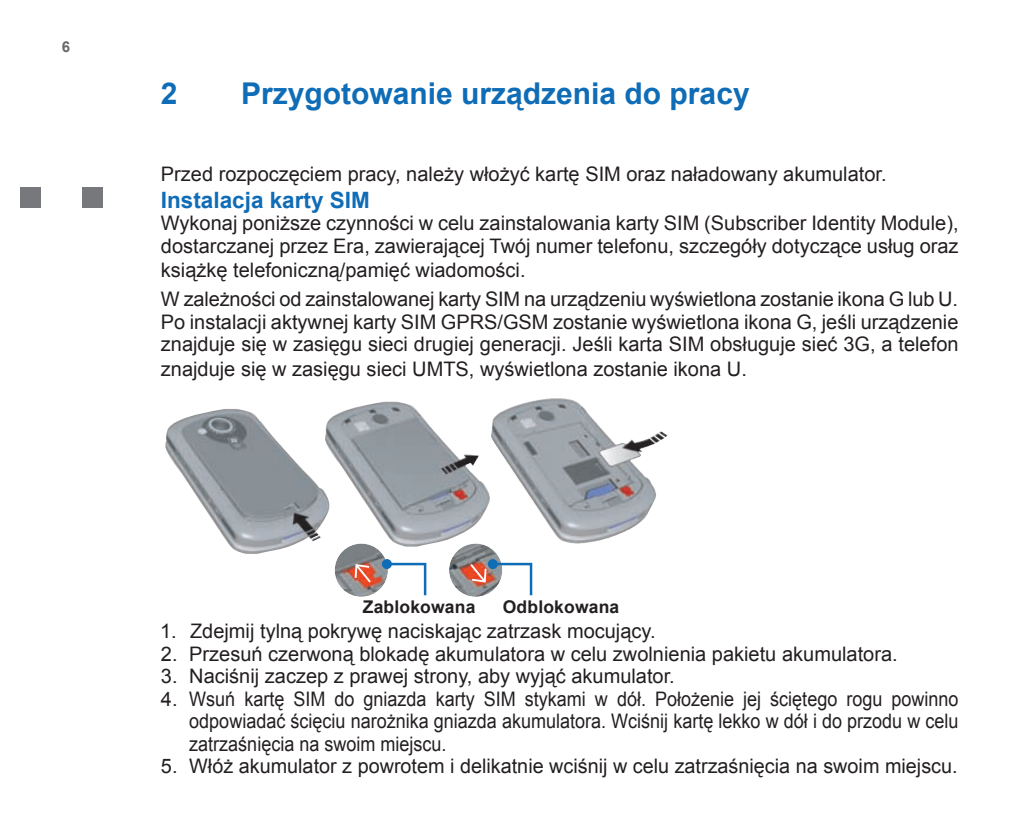
<style>
.page{position:relative;width:1028px;height:837px;background:#fff}
.page>*{position:absolute;margin:0;border:0;box-sizing:border-box;transform-origin:0 0}
.t1{font:700 30px "Arial";color:#0f6cb6}
.t2{font:700 22.5px "Arial";color:#0f6cb6}
.t3{font:20px/23px "Arial";color:#231f20;text-align:justify}
.t4{font:700 17.5px "Arial";letter-spacing:.01em;color:#231f20}
.t5{font:700 15px "Arial";color:#69696c}
</style>
<div class="page">
<div style="left:21px;top:187px;width:20px;height:21px;background:#76787b"></div>
<div style="left:82px;top:187px;width:21px;height:21px;background:#76787b"></div>
<img style="left:165px;top:409px;width:156px;height:145px">
<img style="left:321px;top:401px;width:169px;height:145px">
<img style="left:491px;top:430px;width:84px;height:113px">
<img style="left:335px;top:543px;width:53px;height:53px;border-radius:50%">
<img style="left:449px;top:543px;width:53px;height:53px;border-radius:50%">
<svg style="left:387px;top:562px;width:39px;height:33px"></svg>
<div style="left:382px;top:559px;width:10px;height:10px;background:#0f6cb6;border-radius:50%"></div>
<svg style="left:493px;top:562px;width:39px;height:33px"></svg>
<div style="left:488px;top:559px;width:10px;height:10px;background:#0f6cb6;border-radius:50%"></div>
<svg style="left:355px;top:564px;width:16px;height:18px"></svg>
<svg style="left:470px;top:564px;width:16px;height:18px"></svg>
<p class="t5" style="left:62px;top:37px;width:10px">6</p>
<h1 class="t1" style="left:161px;top:74px;width:18px">2</h1>
<h1 class="t1" style="left:241px;top:74px;width:510px">Przygotowanie urządzenia do pracy</h1>
<p class="t3" style="left:161px;top:162px;width:727px">Przed rozpoczęciem pracy, należy włożyć kartę SIM oraz naładowany akumulator.</p>
<p class="t2" style="left:161px;top:185px;width:210px">Instalacja karty SIM</p>
<p class="t3" style="left:161px;top:212px;width:799px">Wykonaj poniższe czynności w celu zainstalowania karty SIM (Subscriber Identity Module), dostarczanej przez Era, zawierającej Twój numer telefonu, szczegóły dotyczące usług oraz książkę telefoniczną/pamięć wiadomości.</p>
<p class="t3" style="left:161px;top:288px;width:799px">W zależności od zainstalowanej karty SIM na urządzeniu wyświetlona zostanie ikona G lub U.<br>Po instalacji aktywnej karty SIM GPRS/GSM zostanie wyświetlona ikona G, jeśli urządzenie znajduje się w zasięgu sieci drugiej generacji. Jeśli karta SIM obsługuje sieć 3G, a telefon znajduje się w zasięgu sieci UMTS, wyświetlona zostanie ikona U.</p>
<p class="t4" style="left:363px;top:595px;width:114px">Zablokowana</p>
<p class="t4" style="left:503px;top:595px;width:118px">Odblokowana</p>
<p class="t3" style="left:160px;top:619px;width:497px">1. Zdejmij tylną pokrywę naciskając zatrzask mocujący.</p>
<p class="t3" style="left:161px;top:642px;width:738px">2. Przesuń czerwoną blokadę akumulatora w celu zwolnienia pakietu akumulatora.</p>
<p class="t3" style="left:161px;top:664px;width:515px">3. Naciśnij zaczep z prawej strony, aby wyjąć akumulator.</p>
<p class="t3" style="left:189px;top:687px;width:770px;text-indent:-28px">4. Wsuń kartę SIM do gniazda karty SIM stykami w dół. Położenie jej ściętego rogu powinno odpowiadać ścięciu narożnika gniazda akumulatora. Wciśnij kartę lekko w dół i do przodu w celu zatrzaśnięcia na swoim miejscu.</p>
<p class="t3" style="left:161px;top:754px;width:798px">5. Włóż akumulator z powrotem i delikatnie wciśnij w celu zatrzaśnięcia na swoim miejscu.</p>
</div>
